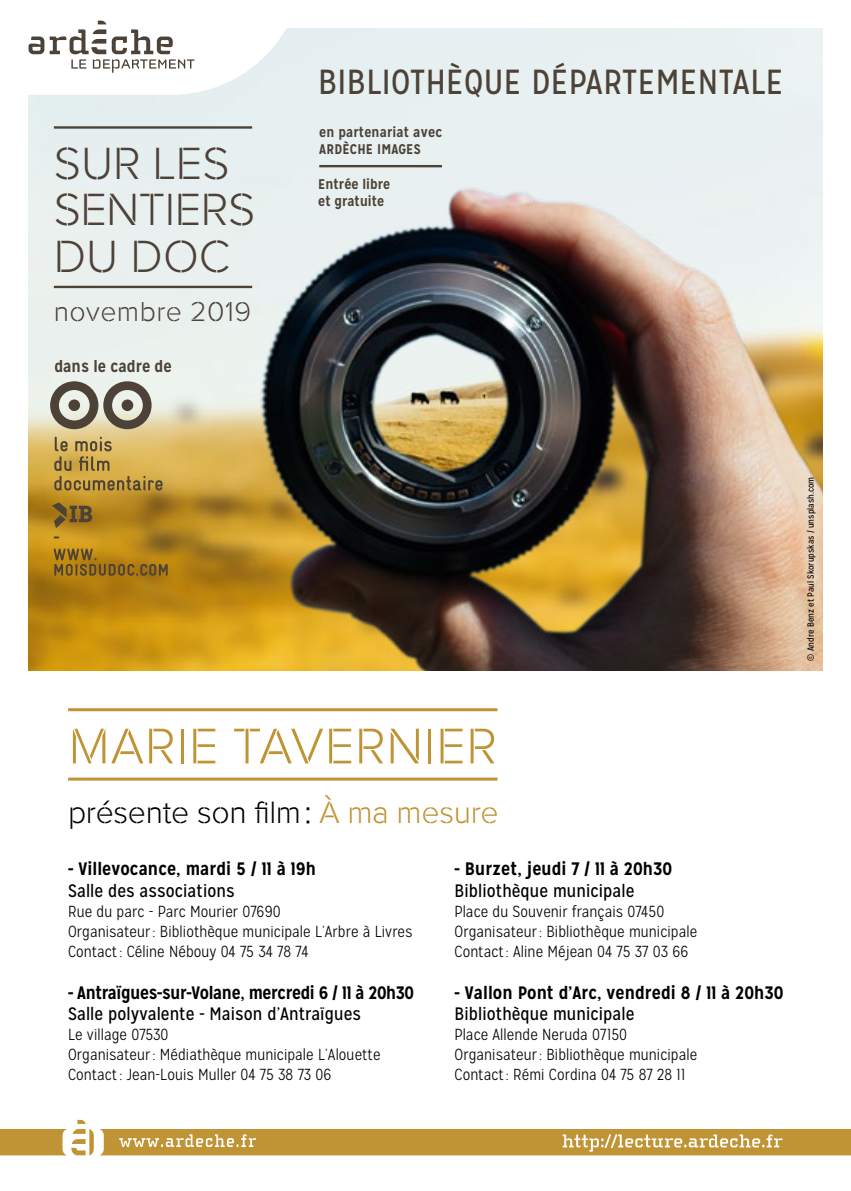
<style>
.page{position:relative;width:851px;height:1191px;background:#fff}
.page>*{position:absolute;margin:0;border:0;box-sizing:border-box;transform-origin:0 0}
.t1{font:52px "Rafale RU";letter-spacing:.015em;color:#c09334}
.t2{font:46.8px/46.6px "Rafale RU";letter-spacing:-.005em;color:#4d4238}
.t3{font:34.8px "Mission Gothic";letter-spacing:.01em;color:#4d4238}
.t4{font:32px "Rafale RU";letter-spacing:-.01em;color:#000}
.t5{font:28.4px "Rafale RU";letter-spacing:.015em;color:#4d4238}
.t6{font:18px "Mission Gothic";letter-spacing:.005em;color:#000}
.t7{font:700 18px "Mission Gothic";letter-spacing:.005em;color:#000}
.t8{font:700 18px "Mission Gothic";letter-spacing:-.02em;color:#000}
.t9{font:700 16.4px "Mission Gothic";color:#4d4238}
.t10{font:300 16px/20px "Mission Gothic";letter-spacing:.005em;color:#000}
.t11{font:700 14px/16.8px "Mission Gothic";letter-spacing:.005em;color:#4d4238}
.t12{font:700 14px "Mission Gothic";letter-spacing:.01em;color:#4d4238}
.t13{font:9px "Mission Gothic";color:#000}
.s1{color:#c09334}
</style>
<div class="page">
<img style="left:29px;top:28px;width:793px;height:642px">
<hr style="left:68px;top:708px;width:429px;height:3px;background:#c09334">
<hr style="left:68px;top:777px;width:429px;height:3px;background:#c09334">
<svg style="left:28px;top:20px;width:271px;height:75px"></svg>
<svg style="left:0;top:1119px;width:850px;height:36px"></svg>
<hr style="left:54px;top:286px;width:198px;height:2px;background:#4d4238">
<hr style="left:54px;top:126px;width:198px;height:3px;background:#4d4238">
<svg style="left:52px;top:502px;width:40px;height:26px"></svg>
<svg style="left:50px;top:381px;width:101px;height:48px"></svg>
<div style="left:68px;top:399px;width:12px;height:12px;background:#4d4238;border-radius:50%"></div>
<div style="left:122px;top:399px;width:11px;height:12px;background:#4d4238;border-radius:50%"></div>
<svg style="left:54px;top:437px;width:108px;height:53px"></svg>
<svg style="left:54px;top:548px;width:114px;height:28px"></svg>
<img style="left:236px;top:164px;width:586px;height:506px">
<h2 class="t2" style="left:54px;top:141px;width:203px">SUR LES<br>SENTIERS<br>DU DOC</h2>
<h3 class="t5" style="left:54px;top:296px;width:198px">novembre 2019</h3>
<p class="t9" style="left:54px;top:356px;width:119px">dans le cadre de</p>
<h3 class="t3" style="left:318px;top:61px;width:467px">BIBLIOTHÈQUE DÉPARTEMENTALE</h3>
<p class="t11" style="left:319px;top:123px;width:125px">en partenariat avec</p>
<p class="t12" style="left:319px;top:140px;width:103px">ARDÈCHE IMAGES</p>
<p class="t11" style="left:318px;top:176px;width:74px">Entrée libre et gratuite</p>
<p class="t13" style="left:805px;top:660px;width:185px;rotate:-90deg">© Andre Benz et Paul Skorupskas / unsplash.com</p>
<h1 class="t1" style="left:69px;top:717px;width:430px">MARIE TAVERNIER</h1>
<h3 class="t4" style="left:68px;top:794px;width:432px">présente son film: <span class="s1">À ma mesure</span></h3>
<p class="t7" style="left:68px;top:858px;width:249px">- Villevocance, mardi 5 / 11 à 19h</p>
<p class="t6" style="left:68px;top:880px;width:168px">Salle des associations</p>
<p class="t10" style="left:68px;top:901px;width:346px">Rue du parc - Parc Mourier 07690<br>Organisateur: Bibliothèque municipale L’Arbre à Livres<br>Contact: Céline Nébouy 04 75 34 78 74</p>
<p class="t8" style="left:68px;top:981px;width:347px">- Antraïgues-sur-Volane, mercredi 6 / 11 à 20h30</p>
<p class="t6" style="left:68px;top:1003px;width:294px">Salle polyvalente - Maison d’Antraïgues</p>
<p class="t10" style="left:68px;top:1025px;width:314px">Le village 07530<br>Organisateur: Médiathèque municipale L’Alouette<br>Contact: Jean-Louis Muller 04 75 38 73 06</p>
<p class="t7" style="left:454px;top:858px;width:219px">- Burzet, jeudi 7 / 11 à 20h30</p>
<p class="t6" style="left:454px;top:880px;width:181px">Bibliothèque municipale</p>
<p class="t10" style="left:454px;top:901px;width:244px">Place du Souvenir français 07450<br>Organisateur: Bibliothèque municipale<br>Contact: Aline Méjean 04 75 37 03 66</p>
<p class="t7" style="left:454px;top:981px;width:330px">- Vallon Pont d’Arc, vendredi 8 / 11 à 20h30</p>
<p class="t6" style="left:454px;top:1003px;width:181px">Bibliothèque municipale</p>
<p class="t10" style="left:454px;top:1025px;width:244px">Place Allende Neruda 07150<br>Organisateur: Bibliothèque municipale<br>Contact: Rémi Cordina 04 75 87 28 11</p>
</div>
